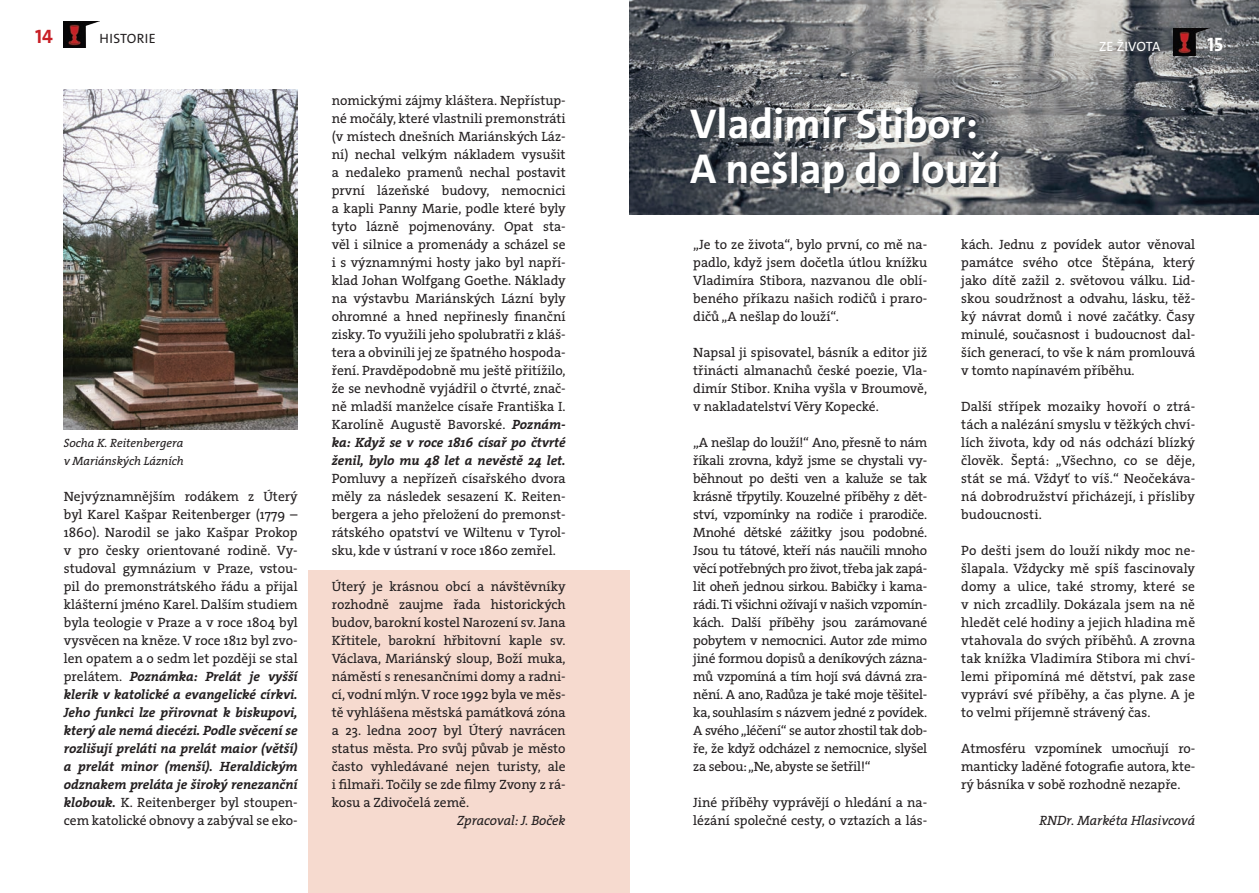
<style>
.page{position:relative;width:1259px;height:893px;background:#fff}
.page>*{position:absolute;margin:0;border:0;box-sizing:border-box;transform-origin:0 0}
.No_Spacing{font:700 42px/45px "The Sans C4 s";color:#fff}
.t1{font:700 19.5px "The Sans C4 s";color:#fff}
.t2{font:700 19.5px "The Sans C4 s";color:#c81f26}
.t3{font:13.5px/18px "The Serif HP5 Plain";color:#231f20;text-align:justify}
.t4{font:13.5px "The Serif HP5 Plain IT";color:#231f20}
.t5{font:13.5px "The Sans C4 s";letter-spacing:.01em;color:#fff}
.t6{font:13.5px "The Sans C4 s";letter-spacing:.025em;color:#231f20}
.t7{font:12px/18px "The Serif HP5 Plain IT";color:#231f20}
.s1{font-family:"The Serif HP7 Bld IT"}
</style>
<div class="page">
<img style="left:63px;top:21px;width:36px;height:27px">
<img style="left:629px;top:0;width:630px;height:215px">
<img style="left:1173px;top:29px;width:36px;height:26px">
<div style="left:308px;top:570px;width:321px;height:323px;background:#f6dacf"></div>
<img style="left:64px;top:89px;width:234px;height:340px">
<p class="t2" style="left:35px;top:24px;width:19px">14</p>
<p class="t6" style="left:100px;top:30px;width:58px">HISTORIE</p>
<p class="t7" style="left:64px;top:434px;width:122px">Socha K. Reitenbergera v Mariánských Lázních</p>
<p class="t3" style="left:64px;top:487px;width:235px">Nejvýznamnějším rodákem z Úterý byl Karel Kašpar Reitenberger (1779 – 1860). Narodil se jako Kašpar Prokop v pro česky orientované rodině. Vy&shy;studoval gymnázium v Praze, vstou&shy;pil do premonstrátského řádu a přijal klášterní jméno Karel. Dalším studiem byla teologie v Praze a v roce 1804 byl vysvěcen na kněze. V roce 1812 byl zvo&shy;len opatem a o sedm let později se stal prelátem. <span class="s1">Poznámka: Prelát je vyšší klerik v katolické a evangelické církvi.<br>Jeho funkci lze přirovnat k biskupovi, který ale nemá diecézi. Podle svěcení se rozlišují preláti na prelát maior (větší) a prelát minor (menší). Heraldickým odznakem preláta je široký renezanční klobouk.</span> K. Reitenberger byl stoupen&shy;cem katolické obnovy a zabýval se eko-</p>
<p class="t3" style="left:332px;top:91px;width:235px">nomickými zájmy kláštera. Nepřístup&shy;né močály, které vlastnili premonstráti (v místech dnešních Mariánských Láz&shy;ní) nechal velkým nákladem vysušit a nedaleko pramenů nechal postavit první lázeňské budovy, nemocnici a kapli Panny Marie, podle které byly tyto lázně pojmenovány. Opat sta&shy;věl i silnice a promenády a scházel se i s významnými hosty jako byl napří&shy;klad Johan Wolfgang Goethe. Náklady na výstavbu Mariánských Lázní byly ohromné a hned nepřinesly finanční zisky. To využili jeho spolubratři z kláš&shy;tera a obvinili jej ze špatného hospoda&shy;ření. Pravděpodobně mu ještě přitížilo, že se nevhodně vyjádřil o čtvrté, znač&shy;ně mladší manželce císaře Františka I.<br>Karolíně Augustě Bavorské. <span class="s1">Poznám&shy;ka: Když se v roce 1816 císař po čtvrté ženil, bylo mu 48 let a nevěstě 24 let.<br></span>Pomluvy a nepřízeň císařského dvora měly za následek sesazení K. Reiten&shy;bergera a jeho přeložení do premonst&shy;rátského opatství ve Wiltenu v Tyrol&shy;sku, kde v ústraní v roce 1860 zemřel.</p>
<p class="t3" style="left:332px;top:577px;width:235px">Úterý je krásnou obcí a návštěvníky rozhodně zaujme řada historických budov, barokní kostel Narození sv. Jana Křtitele, barokní hřbitovní kaple sv.<br>Václava, Mariánský sloup, Boží muka, náměstí s renesančními domy a radni&shy;cí, vodní mlýn. V roce 1992 byla ve měs&shy;tě vyhlášena městská památková zóna a 23. ledna 2007 byl Úterý navrácen status města. Pro svůj půvab je město často vyhledávané nejen turisty, ale i filmaři. Točily se zde filmy Zvony z rá&shy;kosu a Zdivočelá země.</p>
<p class="t4" style="left:457px;top:812px;width:110px">Zpracoval: J. Boček</p>
<p class="No_Spacing" style="left:690px;top:102px;width:310px">Vladimír Stibor:<br>A nešlap do louží</p>
<p class="t5" style="left:1099px;top:37px;width:63px">ZE ŽIVOTA</p>
<p class="t1" style="left:1207px;top:32px;width:18px">15</p>
<p class="t3" style="left:693px;top:235px;width:235px">„Je to ze života“, bylo první, co mě na&shy;padlo, když jsem dočetla útlou knížku Vladimíra Stibora, nazvanou dle oblí&shy;beného příkazu našich rodičů i praro&shy;dičů „A nešlap do louží“.</p>
<p class="t3" style="left:693px;top:343px;width:235px">Napsal ji spisovatel, básník a editor již třinácti almanachů české poezie, Vla&shy;dimír Stibor. Kniha vyšla v Broumově, v nakladatelství Věry Kopecké.</p>
<p class="t3" style="left:693px;top:433px;width:235px">„A nešlap do louží!“ Ano, přesně to nám říkali zrovna, když jsme se chystali vy&shy;běhnout po dešti ven a kaluže se tak krásně třpytily. Kouzelné příběhy z dět&shy;ství, vzpomínky na rodiče i prarodiče.<br>Mnohé dětské zážitky jsou podobné.<br>Jsou tu tátové, kteří nás naučili mnoho věcí potřebných pro život, třeba jak zapá&shy;lit oheň jednou sirkou. Babičky i kama&shy;rádi. Ti všichni ožívají v našich vzpomín&shy;kách. Další příběhy jsou zarámované pobytem v nemocnici. Autor zde mimo jiné formou dopisů a deníkových zázna&shy;mů vzpomíná a tím hojí svá dávná zra&shy;nění. A ano, Radůza je také moje těšitel&shy;ka, souhlasím s názvem jedné z povídek.<br>A svého „léčení“ se autor zhostil tak dob&shy;ře, že když odcházel z nemocnice, slyšel za sebou: „Ne, abyste se šetřil!“</p>
<p class="t3" style="left:693px;top:793px;width:235px">Jiné příběhy vyprávějí o hledání a na&shy;lézání společné cesty, o vztazích a lás-</p>
<p class="t3" style="left:961px;top:235px;width:235px">kách. Jednu z povídek autor věnoval památce svého otce Štěpána, který jako dítě zažil 2. světovou válku. Lid&shy;skou soudržnost a odvahu, lásku, těž&shy;ký návrat domů i nové začátky. Časy minulé, současnost i budoucnost dal&shy;ších generací, to vše k nám promlouvá v tomto napínavém příběhu.</p>
<p class="t3" style="left:961px;top:397px;width:235px">Další střípek mozaiky hovoří o ztrá&shy;tách a nalézání smyslu v těžkých chví&shy;lích života, kdy od nás odchází blízký člověk. Šeptá: „Všechno, co se děje, stát se má. Vždyť to víš.“ Neočekáva&shy;ná dobrodružství přicházejí, i přísliby budoucnosti.</p>
<p class="t3" style="left:961px;top:541px;width:235px">Po dešti jsem do louží nikdy moc ne&shy;šlapala. Vždycky mě spíš fascinovaly domy a ulice, také stromy, které se v nich zrcadlily. Dokázala jsem na ně hledět celé hodiny a jejich hladina mě vtahovala do svých příběhů. A zrovna tak knížka Vladimíra Stibora mi chví&shy;lemi připomíná mé dětství, pak zase vypráví své příběhy, a čas plyne. A je to velmi příjemně strávený čas.</p>
<p class="t3" style="left:961px;top:739px;width:235px">Atmosféru vzpomínek umocňují ro&shy;manticky laděné fotografie autora, kte&shy;rý básníka v sobě rozhodně nezapře.</p>
<p class="t4" style="left:1039px;top:812px;width:157px">RNDr. Markéta Hlasivcová</p>
</div>
